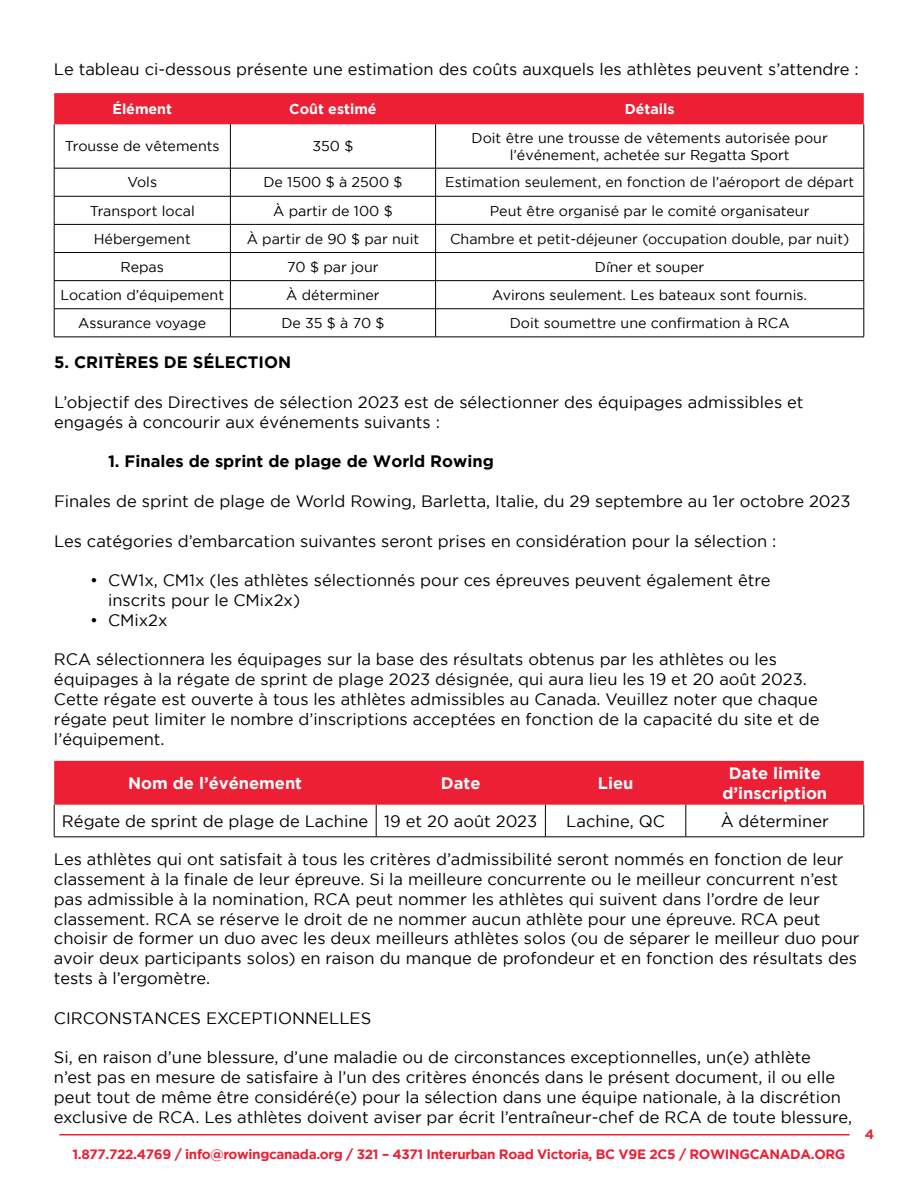
<style>
.page{position:relative;width:918px;height:1188px;background:#fff}
.page>*{position:absolute;margin:0;border:0;box-sizing:border-box;transform-origin:0 0}
.t1{font:16.5px/19.8px "Gotham";color:#000}
.t2{font:700 16.5px "Gotham";color:#000}
.t3{font:700 16.5px/19.8px "Gotham";color:#fff;text-align:center}
.t4{font:14.25px/17.1px "Gotham";color:#000;text-align:center}
.t5{font:700 14.25px "Gotham";color:#fff}
.t6{font:700 13.5px "Gotham";letter-spacing:-.025em;color:#ed1f34}
</style>
<div class="page">
<hr style="left:59px;top:1134px;width:791px;height:2px;background:#ed1f34">
<div style="left:54px;top:761px;width:810px;height:44px;background:#ed1f34"></div>
<hr style="left:54px;top:805px;width:1px;height:32px;background:#000">
<hr style="left:376px;top:805px;width:1px;height:32px;background:#000">
<hr style="left:545px;top:805px;width:1px;height:32px;background:#000">
<hr style="left:686px;top:805px;width:1px;height:32px;background:#000">
<hr style="left:864px;top:805px;width:1px;height:32px;background:#000">
<hr style="left:54px;top:837px;width:322px;height:1px;background:#000">
<hr style="left:376px;top:837px;width:169px;height:1px;background:#000">
<hr style="left:545px;top:837px;width:141px;height:1px;background:#000">
<hr style="left:686px;top:837px;width:178px;height:1px;background:#000">
<div style="left:54px;top:93px;width:810px;height:31px;background:#ed1f34"></div>
<hr style="left:54px;top:124px;width:1px;height:44px;background:#000">
<hr style="left:230px;top:124px;width:1px;height:44px;background:#000">
<hr style="left:435px;top:124px;width:1px;height:44px;background:#000">
<hr style="left:864px;top:124px;width:1px;height:44px;background:#000">
<hr style="left:54px;top:168px;width:176px;height:1px;background:#000">
<hr style="left:230px;top:168px;width:206px;height:1px;background:#000">
<hr style="left:436px;top:168px;width:428px;height:1px;background:#000">
<hr style="left:54px;top:196px;width:176px;height:1px;background:#000">
<hr style="left:230px;top:196px;width:206px;height:1px;background:#000">
<hr style="left:436px;top:196px;width:428px;height:1px;background:#000">
<hr style="left:54px;top:224px;width:176px;height:1px;background:#000">
<hr style="left:230px;top:224px;width:206px;height:1px;background:#000">
<hr style="left:436px;top:224px;width:428px;height:1px;background:#000">
<hr style="left:54px;top:252px;width:176px;height:1px;background:#000">
<hr style="left:230px;top:252px;width:206px;height:1px;background:#000">
<hr style="left:436px;top:252px;width:428px;height:1px;background:#000">
<hr style="left:54px;top:280px;width:176px;height:1px;background:#000">
<hr style="left:230px;top:280px;width:206px;height:1px;background:#000">
<hr style="left:436px;top:280px;width:428px;height:1px;background:#000">
<hr style="left:54px;top:308px;width:176px;height:1px;background:#000">
<svg style="left:54px;top:168px;width:1px;height:169px"></svg>
<hr style="left:230px;top:308px;width:206px;height:1px;background:#000">
<svg style="left:230px;top:168px;width:1px;height:169px"></svg>
<hr style="left:436px;top:308px;width:428px;height:1px;background:#000">
<svg style="left:435px;top:168px;width:1px;height:169px"></svg>
<svg style="left:864px;top:168px;width:1px;height:169px"></svg>
<hr style="left:54px;top:337px;width:176px;height:1px;background:#000">
<hr style="left:230px;top:337px;width:206px;height:1px;background:#000">
<hr style="left:436px;top:337px;width:428px;height:1px;background:#000">
<p class="t1" style="left:54px;top:59px;width:806px">Le tableau ci-dessous présente une estimation des coûts auxquels les athlètes peuvent s’attendre :</p>
<p class="t5" style="left:112px;top:101px;width:61px">Élément</p>
<p class="t5" style="left:289px;top:101px;width:89px">Coût estimé</p>
<p class="t5" style="left:625px;top:101px;width:51px">Détails</p>
<p class="t4" style="left:65px;top:138px;width:156px">Trousse de vêtements</p>
<p class="t4" style="left:313px;top:138px;width:42px">350 $</p>
<p class="t4" style="left:472px;top:129px;width:358px">Doit être une trousse de vêtements autorisée pour l’événement, achetée sur Regatta Sport</p>
<p class="t4" style="left:127px;top:174px;width:31px">Vols</p>
<p class="t4" style="left:263px;top:174px;width:141px">De 1500 $ à 2500 $</p>
<p class="t4" style="left:445px;top:174px;width:411px">Estimation seulement, en fonction de l’aéroport de départ</p>
<p class="t4" style="left:90px;top:202px;width:107px">Transport local</p>
<p class="t4" style="left:273px;top:202px;width:121px">À partir de 100 $</p>
<p class="t4" style="left:490px;top:202px;width:321px">Peut être organisé par le comité organisateur</p>
<p class="t4" style="left:94px;top:230px;width:99px">Hébergement</p>
<p class="t4" style="left:247px;top:230px;width:174px">À partir de 90 $ par nuit</p>
<p class="t4" style="left:450px;top:230px;width:401px">Chambre et petit-déjeuner (occupation double, par nuit)</p>
<p class="t4" style="left:121px;top:258px;width:45px">Repas</p>
<p class="t4" style="left:287px;top:258px;width:93px">70 $ par jour</p>
<p class="t4" style="left:595px;top:258px;width:111px">Dîner et souper</p>
<p class="t4" style="left:60px;top:286px;width:165px">Location d’équipement</p>
<p class="t4" style="left:286px;top:286px;width:95px">À déterminer</p>
<p class="t4" style="left:492px;top:286px;width:316px">Avirons seulement. Les bateaux sont fournis.</p>
<p class="t4" style="left:78px;top:314px;width:130px">Assurance voyage</p>
<p class="t4" style="left:281px;top:314px;width:105px">De 35 $ à 70 $</p>
<p class="t4" style="left:510px;top:314px;width:281px">Doit soumettre une confirmation à RCA</p>
<p class="t2" style="left:54px;top:353px;width:239px">5. CRITÈRES DE SÉLECTION</p>
<p class="t1" style="left:54px;top:392px;width:751px">L’objectif des Directives de sélection 2023 est de sélectionner des équipages admissibles et engagés à concourir aux événements suivants :</p>
<p class="t2" style="left:108px;top:452px;width:387px">1. Finales de sprint de plage de World Rowing</p>
<p class="t1" style="left:54px;top:491px;width:798px">Finales de sprint de plage de World Rowing, Barletta, Italie, du 29 septembre au 1er octobre 2023</p>
<p class="t1" style="left:54px;top:531px;width:724px">Les catégories d’embarcation suivantes seront prises en considération pour la sélection :</p>
<p class="t1" style="left:108px;top:570px;width:664px;text-indent:-18px">• CW1x, CM1x (les athlètes sélectionnés pour ces épreuves peuvent également être inscrits pour le CMix2x)</p>
<p class="t1" style="left:90px;top:610px;width:79px">• CMix2x</p>
<p class="t1" style="left:54px;top:649px;width:767px">RCA sélectionnera les équipages sur la base des résultats obtenus par les athlètes ou les équipages à la régate de sprint de plage 2023 désignée, qui aura lieu les 19 et 20 août 2023.<br>Cette régate est ouverte à tous les athlètes admissibles au Canada. Veuillez noter que chaque régate peut limiter le nombre d’inscriptions acceptées en fonction de la capacité du site et de l’équipement.</p>
<p class="t3" style="left:128px;top:773px;width:175px">Nom de l’événement</p>
<p class="t3" style="left:441px;top:773px;width:41px">Date</p>
<p class="t3" style="left:598px;top:773px;width:37px">Lieu</p>
<p class="t3" style="left:722px;top:763px;width:106px">Date limite d’inscription</p>
<p class="t1" style="left:62px;top:811px;width:477px">Régate de sprint de plage de Lachine 19 et 20 août 2023</p>
<p class="t1" style="left:566px;top:811px;width:100px">Lachine, QC</p>
<p class="t1" style="left:721px;top:811px;width:110px">À déterminer</p>
<p class="t1" style="left:54px;top:849px;width:807px">Les athlètes qui ont satisfait à tous les critères d’admissibilité seront nommés en fonction de leur classement à la finale de leur épreuve. Si la meilleure concurrente ou le meilleur concurrent n’est pas admissible à la nomination, RCA peut nommer les athlètes qui suivent dans l’ordre de leur classement. RCA se réserve le droit de ne nommer aucun athlète pour une épreuve. RCA peut choisir de former un duo avec les deux meilleurs athlètes solos (ou de séparer le meilleur duo pour avoir deux participants solos) en raison du manque de profondeur et en fonction des résultats des tests à l’ergomètre.</p>
<p class="t1" style="left:54px;top:1008px;width:319px">CIRCONSTANCES EXCEPTIONNELLES</p>
<p class="t1" style="left:54px;top:1047px;width:800px">Si, en raison d’une blessure, d’une maladie ou de circonstances exceptionnelles, un(e) athlète n’est pas en mesure de satisfaire à l’un des critères énoncés dans le présent document, il ou elle peut tout de même être considéré(e) pour la sélection dans une équipe nationale, à la discrétion exclusive de RCA. Les athlètes doivent aviser par écrit l’entraîneur-chef de RCA de toute blessure,</p>
<p class="t6" style="left:72px;top:1146px;width:775px">1.877.722.4769 / info@rowingcanada.org / 321 – 4371 Interurban Road Victoria, BC V9E 2C5 / ROWINGCANADA.ORG</p>
<p class="t6" style="left:865px;top:1126px;width:11px">4</p>
</div>
